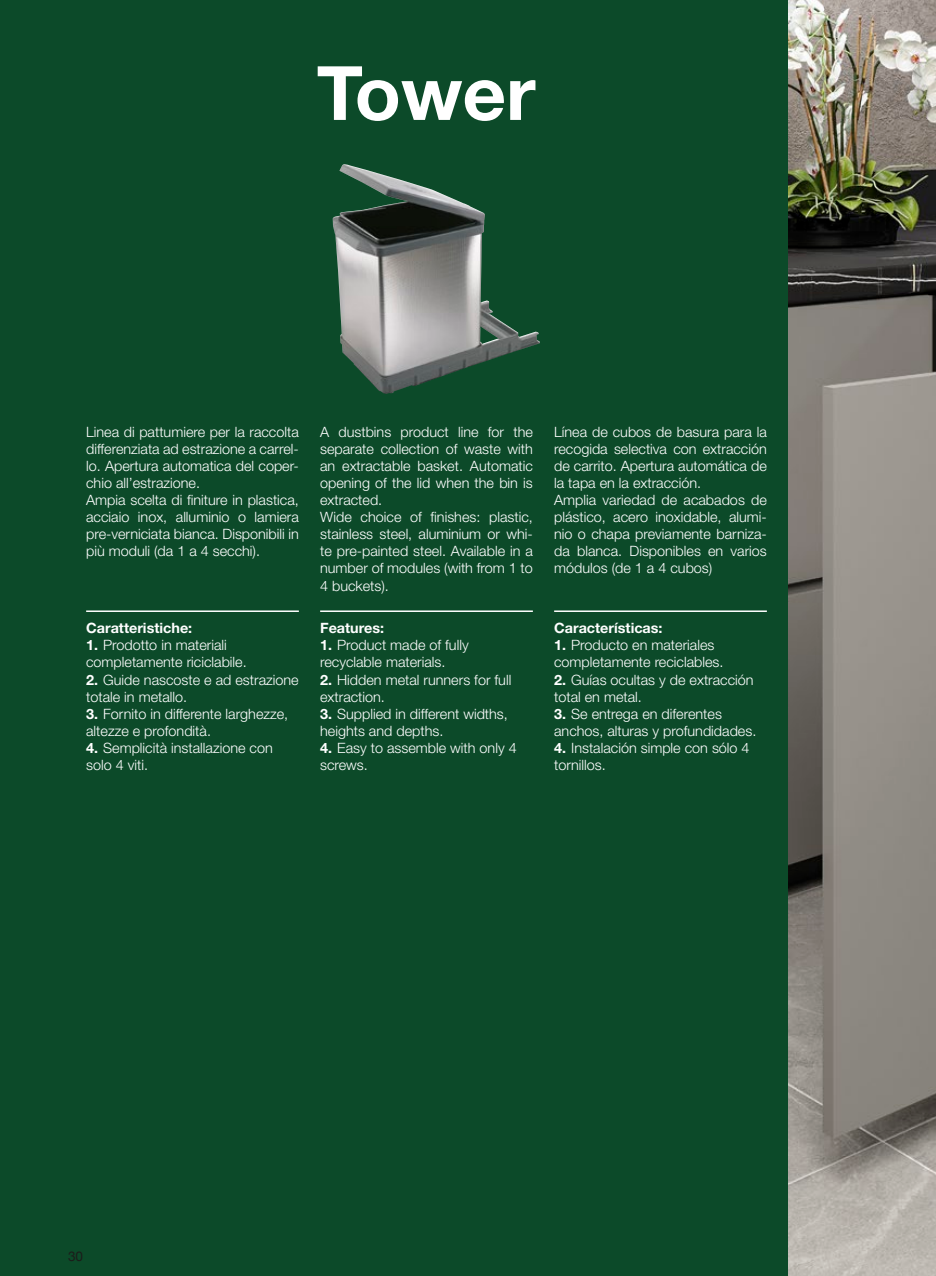
<style>
.page{position:relative;width:936px;height:1276px;background:#fff}
.page>*{position:absolute;margin:0;border:0;box-sizing:border-box;transform-origin:0 0}
.Titolo_nome_prodotto{font:700 75px "Helvetica Neue";color:#fff}
.colonna_testo{font:300 14.25px/17.1px "Helvetica Neue";color:#fff}
.Colonna_testo_nerett{font:700 14.25px "Helvetica Neue";color:#fff}
.t1{font:13.5px "Helvetica Neue";color:#1c1c1a}
.s1{font-weight:700}
</style>
<div class="page">
<img style="left:787px;top:0;width:148px;height:1276px">
<div style="left:0;top:0;width:787px;height:1276px;background:#0c4a29"></div>
<img style="left:332px;top:164px;width:208px;height:230px">
<hr style="left:86px;top:610px;width:213px;height:2px;background:#fff">
<hr style="left:320px;top:610px;width:213px;height:2px;background:#fff">
<hr style="left:554px;top:610px;width:212px;height:2px;background:#fff">
<p class="Titolo_nome_prodotto" style="left:317px;top:47px;width:220px">Tower</p>
<p class="colonna_testo" style="left:86px;top:423px;width:214px;text-align:justify">Linea di pattumiere per la raccolta differenziata ad estrazione a carrel&shy;lo. Apertura automatica del coper&shy;chio all’estrazione.</p>
<p class="colonna_testo" style="left:86px;top:491px;width:214px;text-align:justify">Ampia scelta di finiture in plastica, acciaio inox, alluminio o lamiera pre-verniciata bianca. Disponibili in più moduli (da 1 a 4 secchi).</p>
<p class="Colonna_testo_nerett" style="left:86px;top:619px;width:108px">Caratteristiche:</p>
<p class="colonna_testo" style="left:86px;top:636px;width:162px"><span class="s1">1.</span> Prodotto in materiali completamente riciclabile.</p>
<p class="colonna_testo" style="left:86px;top:670px;width:214px"><span class="s1">2.</span> Guide nascoste e ad estrazione totale in metallo.</p>
<p class="colonna_testo" style="left:86px;top:705px;width:204px"><span class="s1">3.</span> Fornito in differente larghezze, altezze e profondità.</p>
<p class="colonna_testo" style="left:86px;top:739px;width:188px"><span class="s1">4.</span> Semplicità installazione con solo 4 viti.</p>
<p class="colonna_testo" style="left:320px;top:423px;width:214px;text-align:justify">A dustbins product line for the separate collection of waste with an extractable basket. Automatic opening of the lid when the bin is extracted.</p>
<p class="colonna_testo" style="left:320px;top:508px;width:214px;text-align:justify">Wide choice of finishes: plastic, stainless steel, aluminium or whi&shy;te pre-painted steel. Available in a number of modules (with from 1 to 4 buckets).</p>
<p class="Colonna_testo_nerett" style="left:320px;top:619px;width:65px">Features:</p>
<p class="colonna_testo" style="left:320px;top:636px;width:150px"><span class="s1">1.</span> Product made of fully recyclable materials.</p>
<p class="colonna_testo" style="left:320px;top:670px;width:193px"><span class="s1">2.</span> Hidden metal runners for full extraction.</p>
<p class="colonna_testo" style="left:320px;top:705px;width:189px"><span class="s1">3.</span> Supplied in different widths, heights and depths.</p>
<p class="colonna_testo" style="left:320px;top:739px;width:198px"><span class="s1">4.</span> Easy to assemble with only 4 screws.</p>
<p class="colonna_testo" style="left:554px;top:423px;width:214px;text-align:justify">Línea de cubos de basura para la recogida selectiva con extracción de carrito. Apertura automática de la tapa en la extracción.</p>
<p class="colonna_testo" style="left:554px;top:491px;width:214px;text-align:justify">Amplia variedad de acabados de plástico, acero inoxidable, alumi&shy;nio o chapa previamente barniza&shy;da blanca. Disponibles en varios módulos (de 1 a 4 cubos)</p>
<p class="Colonna_testo_nerett" style="left:554px;top:619px;width:110px">Características:</p>
<p class="colonna_testo" style="left:554px;top:636px;width:171px"><span class="s1">1.</span> Producto en materiales completamente reciclables.</p>
<p class="colonna_testo" style="left:554px;top:670px;width:201px"><span class="s1">2.</span> Guías ocultas y de extracción total en metal.</p>
<p class="colonna_testo" style="left:554px;top:705px;width:204px"><span class="s1">3.</span> Se entrega en diferentes anchos, alturas y profundidades.</p>
<p class="colonna_testo" style="left:554px;top:739px;width:197px"><span class="s1">4.</span> Instalación simple con sólo 4 tornillos.</p>
<p class="t1" style="left:68px;top:1248px;width:17px">30</p>
</div>
